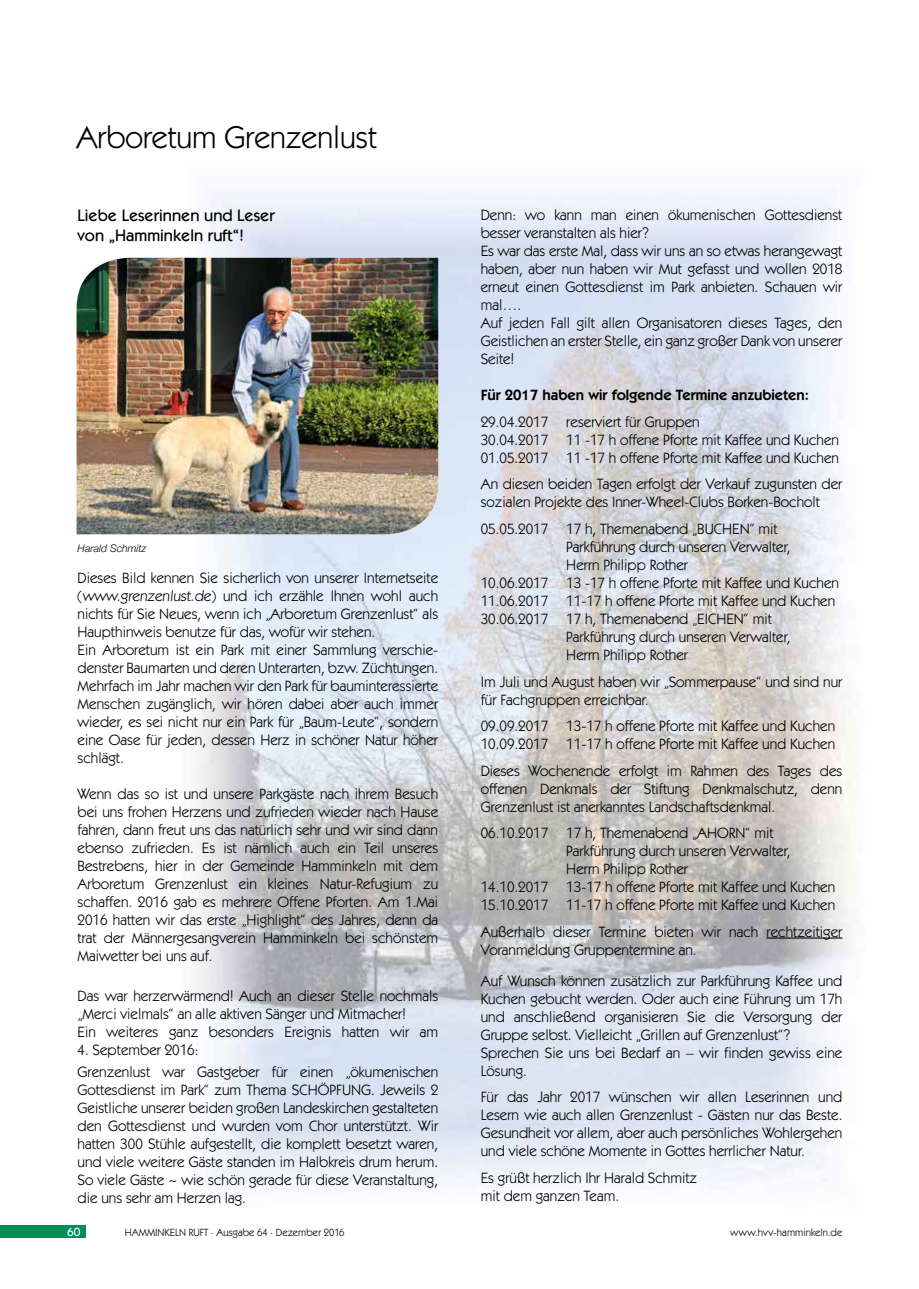
<style>
.page{position:relative;width:919px;height:1289px;background:#fff}
.page>*{position:absolute;margin:0;border:0;box-sizing:border-box;transform-origin:0 0}
.t1{font:31.5px "Itc Kabel";color:#000}
.t2{font:500 16.5px/19.8px "Itc Kabel";color:#000}
.t3{font:15px/18px "Itc Kabel";color:#000}
.t4{font:600 15px "Itc Kabel";color:#000}
.t5{font:500 12px "Itc Kabel";color:#fff}
.t6{font:10.5px "Itc Kabel";color:#000}
.t7{font:italic 300 10.5px "Helvetica Neue";color:#000}
</style>
<div class="page">
<img style="left:161px;top:192px;width:695px;height:994px">
<div style="left:0;top:1225px;width:85px;height:12px;background:#008d58"></div>
<hr style="left:766px;top:937px;width:76px;height:1px;background:#000">
<img style="left:77px;top:258px;width:361px;height:276px">
<h1 class="t1" style="left:77px;top:119px;width:302px">Arboretum Grenzenlust</h1>
<p class="t2" style="left:78px;top:205px;width:199px">Liebe Leserinnen und Leser von „Hamminkeln ruft“!</p>
<p class="t7" style="left:78px;top:540px;width:70px">Harald Schmitz</p>
<p class="t3" style="left:78px;top:569px;width:362px">Dieses Bild kennen Sie sicherlich von unserer Internetseite (www.grenzenlust.de) und ich erzähle Ihnen wohl auch nichts für Sie Neues, wenn ich „Arboretum Grenzenlust“ als Haupthinweis benutze für das, wofür wir stehen.<br>Ein Arboretum ist ein Park mit einer Sammlung verschie&shy;denster Baumarten und deren Unterarten, bzw. Züchtungen.<br>Mehrfach im Jahr machen wir den Park für bauminteressierte Menschen zugänglich, wir hören dabei aber auch immer wieder, es sei nicht nur ein Park für „Baum-Leute“, sondern eine Oase für jeden, dessen Herz in schöner Natur höher schlägt.</p>
<p class="t3" style="left:78px;top:785px;width:362px;text-align:justify">Wenn das so ist und unsere Parkgäste nach ihrem Besuch bei uns frohen Herzens und zufrieden wieder nach Hause fahren, dann freut uns das natürlich sehr und wir sind dann ebenso zufrieden. Es ist nämlich auch ein Teil unseres Bestrebens, hier in der Gemeinde Hamminkeln mit dem Arboretum Grenzenlust ein kleines Natur-Refugium zu schaffen. 2016 gab es mehrere Offene Pforten. Am 1.Mai 2016 hatten wir das erste „Highlight“ des Jahres, denn da trat der Männergesangverein Hamminkeln bei schönstem Maiwetter bei uns auf.</p>
<p class="t3" style="left:78px;top:986px;width:362px">Das war herzerwärmend! Auch an dieser Stelle nochmals „Merci vielmals“ an alle aktiven Sänger und Mitmacher!<br>Ein weiteres ganz besonders Ereignis hatten wir am</p>
<p class="t3" style="left:78px;top:1038px;width:362px;line-height:22.2px">4. September 2016:<br>Grenzenlust war Gastgeber für einen „ökumenischen</p>
<p class="t3" style="left:78px;top:1080px;width:362px;text-align:justify">Gottesdienst im Park“ zum Thema SCHÖPFUNG. Jeweils 2<br>Geistliche unserer beiden großen Landeskirchen gestalteten den Gottesdienst und wurden vom Chor unterstützt. Wir hatten 300 Stühle aufgestellt, die komplett besetzt waren, und viele weitere Gäste standen im Halbkreis drum herum.<br>So viele Gäste ~ wie schön gerade für diese Veranstaltung, die uns sehr am Herzen lag.</p>
<p class="t3" style="left:480px;top:206px;width:363px">Denn: wo kann man einen ökumenischen Gottesdienst besser veranstalten als hier?<br>Es war das erste Mal, dass wir uns an so etwas herangewagt haben, aber nun haben wir Mut gefasst und wollen 2018 erneut einen Gottesdienst im Park anbieten. Schauen wir mal….<br>Auf jeden Fall gilt allen Organisatoren dieses Tages, den Geistlichen an erster Stelle, ein ganz großer Dank von unserer Seite!</p>
<p class="t4" style="left:480px;top:386px;width:330px">Für 2017 haben wir folgende Termine anzubieten:</p>
<p class="t3" style="left:480px;top:412px;width:360px">29.04.2017 reserviert für Gruppen<br>30.04.2017 11 -17 h offene Pforte mit Kaffee und Kuchen<br>01.05.2017 11 -17 h offene Pforte mit Kaffee und Kuchen</p>
<p class="t3" style="left:480px;top:475px;width:363px">An diesen beiden Tagen erfolgt der Verkauf zugunsten der sozialen Projekte des Inner-Wheel-Clubs Borken-Bocholt</p>
<p class="t3" style="left:480px;top:519px;width:298px">05.05.2017 17 h, Themenabend „BUCHEN“ mit</p>
<p class="t3" style="left:566px;top:537px;width:226px">Parkführung durch unseren Verwalter,</p>
<p class="t3" style="left:566px;top:555px;width:123px">Herrn Philipp Rother</p>
<p class="t3" style="left:480px;top:573px;width:360px">10.06.2017 13 -17 h offene Pforte mit Kaffee und Kuchen</p>
<p class="t3" style="left:480px;top:591px;width:356px">11.06.2017 11-17 h offene Pforte mit Kaffee und Kuchen</p>
<p class="t3" style="left:480px;top:609px;width:292px">30.06.2017 17 h, Themenabend „EICHEN“ mit</p>
<p class="t3" style="left:566px;top:627px;width:226px">Parkführung durch unseren Verwalter,</p>
<p class="t3" style="left:566px;top:645px;width:123px">Herrn Philipp Rother</p>
<p class="t3" style="left:480px;top:672px;width:363px">Im Juli und August haben wir „Sommerpause“ und sind nur für Fachgruppen erreichbar.</p>
<p class="t3" style="left:480px;top:716px;width:356px">09.09.2017 13-17 h offene Pforte mit Kaffee und Kuchen<br>10.09.2017 11-17 h offene Pforte mit Kaffee und Kuchen</p>
<p class="t3" style="left:480px;top:761px;width:363px;text-align:justify">Dieses Wochenende erfolgt im Rahmen des Tages des offenen Denkmals der Stiftung Denkmalschutz, denn Grenzenlust ist anerkanntes Landschaftsdenkmal.</p>
<p class="t3" style="left:480px;top:823px;width:294px">06.10.2017 17 h, Themenabend „AHORN“ mit</p>
<p class="t3" style="left:566px;top:841px;width:226px">Parkführung durch unseren Verwalter,</p>
<p class="t3" style="left:566px;top:859px;width:123px">Herrn Philipp Rother</p>
<p class="t3" style="left:480px;top:877px;width:356px">14.10.2017 13-17 h offene Pforte mit Kaffee und Kuchen</p>
<p class="t3" style="left:480px;top:895px;width:356px">15.10.2017 11-17 h offene Pforte mit Kaffee und Kuchen</p>
<p class="t3" style="left:480px;top:922px;width:363px">Außerhalb dieser Termine bieten wir nach rechtzeitiger<br>Voranmeldung Gruppentermine an.</p>
<p class="t3" style="left:480px;top:971px;width:363px">Auf Wunsch können zusätzlich zur Parkführung Kaffee und Kuchen gebucht werden. Oder auch eine Führung um 17h und anschließend organisieren Sie die Versorgung der Gruppe selbst. Vielleicht „Grillen auf Grenzenlust“?<br>Sprechen Sie uns bei Bedarf an – wir finden gewiss eine Lösung.</p>
<p class="t3" style="left:480px;top:1087px;width:363px;text-align:justify">Für das Jahr 2017 wünschen wir allen Leserinnen und Lesern wie auch allen Grenzenlust - Gästen nur das Beste.<br>Gesundheit vor allem, aber auch persönliches Wohlergehen und viele schöne Momente in Gottes herrlicher Natur.</p>
<p class="t3" style="left:480px;top:1168px;width:218px">Es grüßt herzlich Ihr Harald Schmitz mit dem ganzen Team.</p>
<p class="t5" style="left:67px;top:1224px;width:15px">60</p>
<p class="t6" style="left:125px;top:1226px;width:221px">HAMMINKELN RUFT · Ausgabe 64 · Dezember 2016</p>
<p class="t6" style="left:730px;top:1226px;width:114px">www.hvv-hamminkeln.de</p>
</div>
